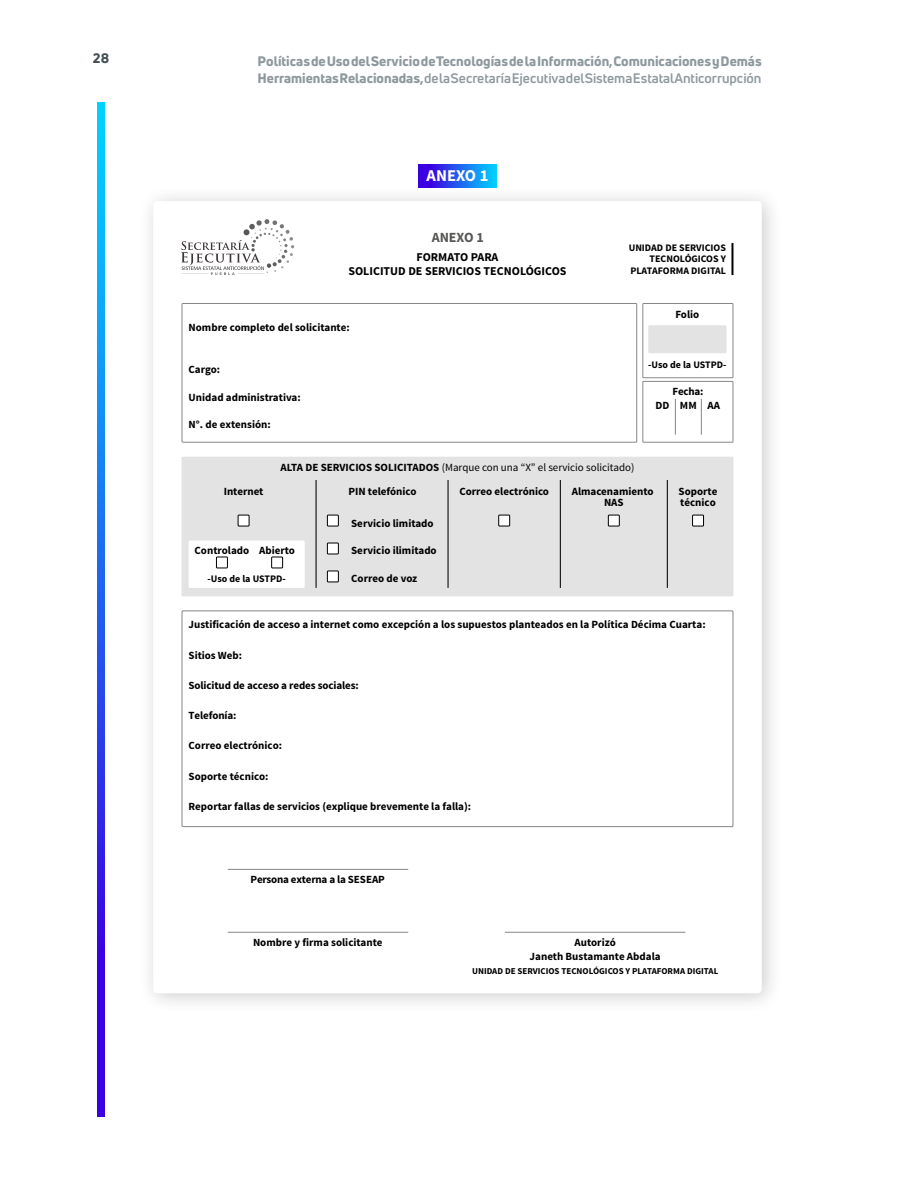
<style>
.page{position:relative;width:915px;height:1191px;background:#fff}
.page>*{position:absolute;margin:0;border:0;box-sizing:border-box;transform-origin:0 0}
.t1{font:700 16.5px "Source Sans Pro";color:#fff}
.t2{font:700 13.95px "Source Sans Pro";letter-spacing:-.01em;color:#575756}
.t3{font:800 13.5px/16.2px "Uni Neue";color:#8e999d}
.t4{font:800 13.5px "Uni Neue";color:#445053}
.t5{font:700 12px "Source Sans Pro";color:#000}
.t6{font:700 10.95px/11.1px "Source Sans Pro";color:#000;text-align:center}
.t7{font:10.95px "Source Sans Pro";color:#000}
.t8{font:700 10.95px "Source Sans Pro";letter-spacing:-.02em;color:#000}
.t9{font:700 10.05px/12px "Source Sans Pro";color:#000;text-align:right}
.t10{font:700 9px "Source Sans Pro";color:#000}
.s1{font-weight:700}
</style>
<div class="page">
<div style="left:418px;top:164px;width:79px;height:23px;background:linear-gradient(to right,#4300de,#00d4ff)"></div>
<div style="left:138px;top:184px;width:645px;height:830px;background:#000;opacity:.2"></div>
<div style="left:153px;top:201px;width:608px;height:792px;background:#fff;border-radius:4px"></div>
<div style="left:181px;top:457px;width:552px;height:139px;background:#e3e3e3"></div>
<div style="left:181px;top:610px;width:552px;height:217px;border:1px solid #878787"></div>
<div style="left:608px;top:515px;width:11px;height:11px;background:#fff"></div>
<div style="left:607px;top:514px;width:12px;height:12px;border:1px solid #000"></div>
<div style="left:692px;top:515px;width:11px;height:11px;background:#fff"></div>
<div style="left:691px;top:514px;width:12px;height:12px;border:1px solid #000"></div>
<div style="left:498px;top:515px;width:11px;height:11px;background:#fff"></div>
<div style="left:498px;top:514px;width:12px;height:12px;border:1px solid #000"></div>
<div style="left:327px;top:515px;width:11px;height:11px;background:#fff"></div>
<div style="left:327px;top:514px;width:12px;height:12px;border:1px solid #000"></div>
<div style="left:327px;top:543px;width:11px;height:11px;background:#fff"></div>
<div style="left:327px;top:542px;width:12px;height:12px;border:1px solid #000"></div>
<div style="left:327px;top:571px;width:11px;height:11px;background:#fff"></div>
<div style="left:327px;top:570px;width:12px;height:12px;border:1px solid #000"></div>
<hr style="left:315px;top:480px;width:1px;height:108px;background:#000">
<hr style="left:447px;top:480px;width:1px;height:108px;background:#000">
<hr style="left:666px;top:480px;width:1px;height:108px;background:#000">
<hr style="left:559px;top:480px;width:1px;height:108px;background:#000">
<div style="left:238px;top:515px;width:11px;height:11px;background:#fff"></div>
<div style="left:237px;top:514px;width:12px;height:12px;border:1px solid #000"></div>
<div style="left:188px;top:540px;width:116px;height:48px;background:#fff"></div>
<div style="left:216px;top:556px;width:12px;height:12px;border:1px solid #000"></div>
<div style="left:271px;top:556px;width:12px;height:12px;border:1px solid #000"></div>
<svg style="left:181px;top:219px;width:113px;height:56px"></svg>
<hr style="left:504px;top:931px;width:181px;height:1px;background:#878787">
<div style="left:181px;top:303px;width:456px;height:140px;border:1px solid #878787"></div>
<hr style="left:228px;top:869px;width:180px;height:1px;background:#878787">
<hr style="left:228px;top:931px;width:180px;height:1px;background:#878787">
<hr style="left:731px;top:243px;width:2px;height:32px;background:#000">
<div style="left:642px;top:303px;width:91px;height:75px;border:1px solid #878787"></div>
<div style="left:642px;top:381px;width:91px;height:62px;border:1px solid #878787"></div>
<div style="left:648px;top:325px;width:78px;height:28px;background:#e3e3e3"></div>
<hr style="left:674px;top:399px;width:1px;height:35px;background:#878787">
<hr style="left:700px;top:399px;width:1px;height:35px;background:#878787">
<svg style="left:98px;top:102px;width:6px;height:1014px;background:#205eee"></svg>
<p class="t4" style="left:93px;top:49px;width:18px">28</p>
<p class="t3" style="left:257px;top:53px;width:505px">Políticas de Uso del Servicio de Tecnologías de la Información, Comunicaciones y Demás<br>Herramientas Relacionadas, <span class="s1">de la Secretaría Ejecutiva del Sistema Estatal Anticorrupción</span></p>
<h1 class="t1" style="left:426px;top:165px;width:63px">ANEXO 1</h1>
<p class="t2" style="left:432px;top:228px;width:53px">ANEXO 1</p>
<p class="t5" style="left:348px;top:263px;width:220px">SOLICITUD DE SERVICIOS TECNOLÓGICOS</p>
<p class="t5" style="left:416px;top:249px;width:83px">FORMATO PARA</p>
<p class="t9" style="left:628px;top:241px;width:99px">UNIDAD DE SERVICIOS<br>TECNOLÓGICOS Y<br>PLATAFORMA DIGITAL</p>
<p class="t6" style="left:675px;top:309px;width:25px">Folio</p>
<p class="t6" style="left:188px;top:322px;width:162px">Nombre completo del solicitante:</p>
<p class="t6" style="left:188px;top:364px;width:33px">Cargo:</p>
<p class="t6" style="left:188px;top:392px;width:114px">Unidad administrativa:</p>
<p class="t6" style="left:188px;top:419px;width:84px">N°. de extensión:</p>
<p class="t7" style="left:280px;top:460px;width:355px"><span class="s1">ALTA DE SERVICIOS SOLICITADOS</span> (Marque con una “X” el servicio solicitado)</p>
<p class="t9" style="left:648px;top:359px;width:80px">-Uso de la USTPD-</p>
<p class="t6" style="left:655px;top:384px;width:66px;line-height:14px">Fecha:<br>DD MM AA</p>
<p class="t6" style="left:224px;top:486px;width:41px">Internet</p>
<p class="t6" style="left:194px;top:546px;width:102px">Controlado Abierto</p>
<p class="t9" style="left:207px;top:573px;width:80px">-Uso de la USTPD-</p>
<p class="t6" style="left:348px;top:486px;width:70px">PIN telefónico</p>
<p class="t6" style="left:459px;top:486px;width:91px">Correo electrónico</p>
<p class="t6" style="left:351px;top:518px;width:84px">Servicio limitado</p>
<p class="t6" style="left:351px;top:545px;width:87px">Servicio ilimitado</p>
<p class="t6" style="left:351px;top:573px;width:68px">Correo de voz</p>
<p class="t6" style="left:571px;top:486px;width:83px">Almacenamiento<br>NAS</p>
<p class="t6" style="left:678px;top:486px;width:40px;text-align:left">Soporte técnico</p>
<p class="t6" style="left:188px;top:619px;width:518px">Justificación de acceso a internet como excepción a los supuestos planteados en la Política Décima Cuarta:</p>
<p class="t6" style="left:188px;top:650px;width:55px">Sitios Web:</p>
<p class="t6" style="left:188px;top:680px;width:172px">Solicitud de acceso a redes sociales:</p>
<p class="t6" style="left:188px;top:710px;width:49px">Telefonía:</p>
<p class="t6" style="left:188px;top:740px;width:95px">Correo electrónico:</p>
<p class="t6" style="left:188px;top:771px;width:81px">Soporte técnico:</p>
<p class="t6" style="left:188px;top:801px;width:284px">Reportar fallas de servicios (explique brevemente la falla):</p>
<p class="t8" style="left:250px;top:872px;width:136px">Persona externa a la SESEAP</p>
<p class="t6" style="left:253px;top:937px;width:131px">Nombre y firma solicitante</p>
<p class="t6" style="left:529px;top:935px;width:132px;line-height:14px">Autorizó<br>Janeth Bustamante Abdala</p>
<p class="t10" style="left:472px;top:965px;width:248px">UNIDAD DE SERVICIOS TECNOLÓGICOS Y PLATAFORMA DIGITAL</p>
</div>
